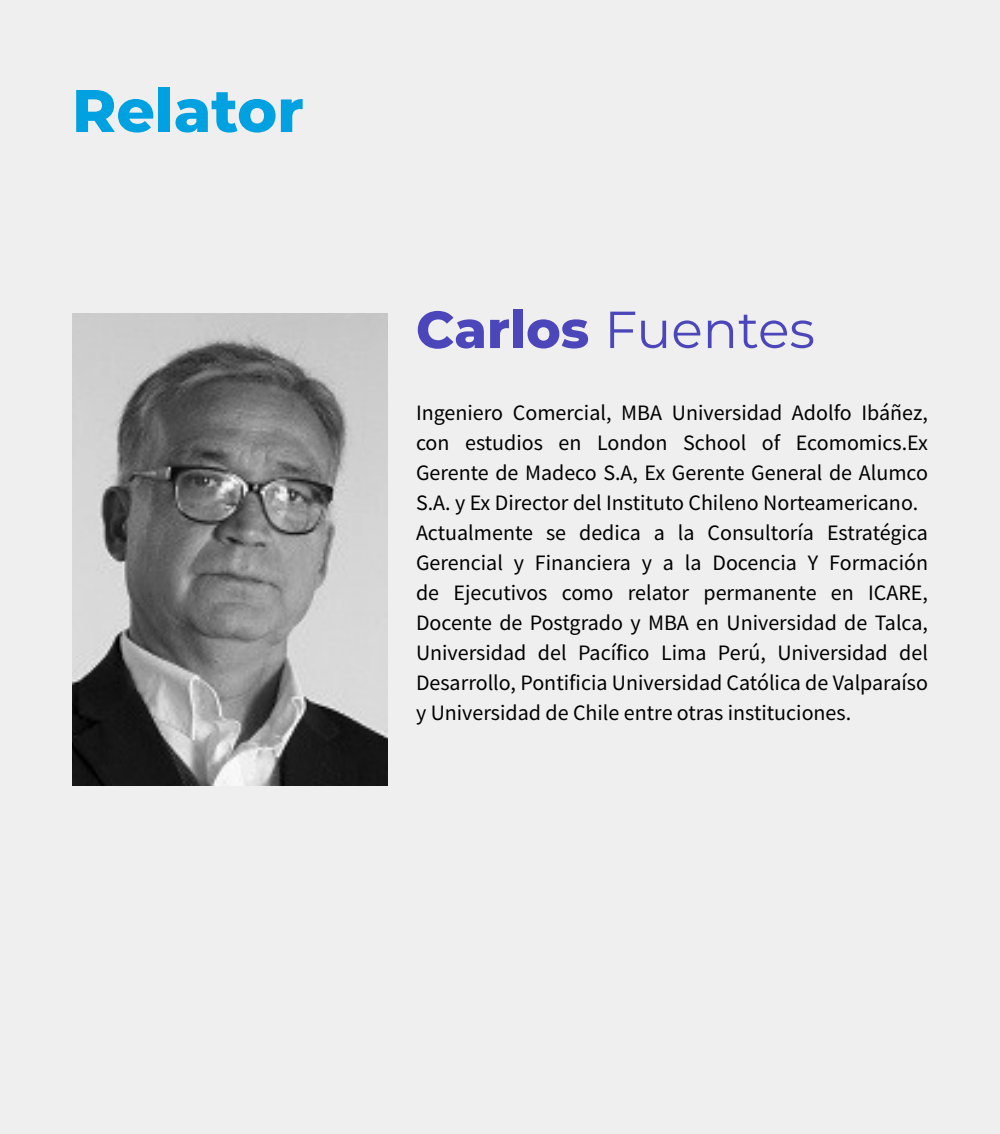
<style>
.page{position:relative;width:1000px;height:1134px;background:#efefef}
.page>*{position:absolute;margin:0;border:0;box-sizing:border-box;transform-origin:0 0}
.t1{font:800 60px "Montserrat";color:#00a1e1}
.t2{font:52px "Montserrat";color:#4b47bb}
.t3{font:22px/30px "Source Sans Pro";color:#000}
.s1{font-weight:800}
</style>
<div class="page">
<img style="left:72px;top:313px;width:315px;height:472px">
<h1 class="t1" style="left:72px;top:67px;width:233px">Relator</h1>
<h2 class="t2" style="left:416px;top:294px;width:400px"><span class="s1">Carlos</span> Fuentes</h2>
<p class="t3" style="left:416px;top:398px;width:514px">Ingeniero Comercial, MBA Universidad Adolfo Ibáñez, con estudios en London School of Ecomomics.Ex Gerente de Madeco S.A, Ex Gerente General de Alumco S.A. y Ex Director del Instituto Chileno Norteamericano.<br>Actualmente se dedica a la Consultoría Estratégica Gerencial y Financiera y a la Docencia Y Formación de Ejecutivos como relator permanente en ICARE, Docente de Postgrado y MBA en Universidad de Talca, Universidad del Pacífico Lima Perú, Universidad del Desarrollo, Pontificia Universidad Católica de Valparaíso y Universidad de Chile entre otras instituciones.</p>
</div>
